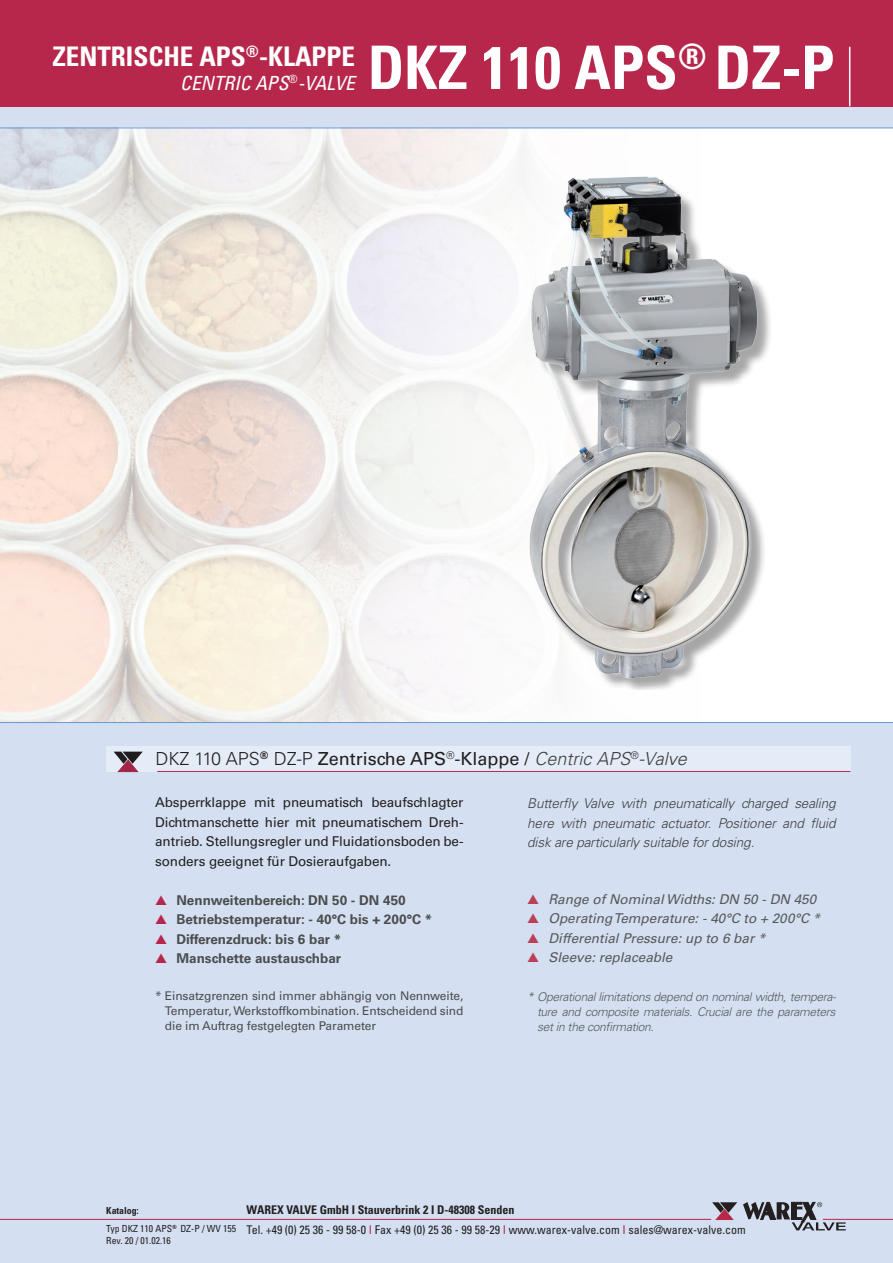
<style>
.page{position:relative;width:893px;height:1263px;background:#d4e0f1}
.page>*{position:absolute;margin:0;border:0;box-sizing:border-box;transform-origin:0 0}
.t1{font:700 condensed 60px "Univers";color:#fff}
.t2{font:700 condensed 27px "Univers";color:#fff}
.t3{font:italic condensed 19.5px "Univers";color:#fff}
.t4{font:18px "Univers";color:#231f20}
.t5{font:13.5px/19.5px "Univers";letter-spacing:-.01em;color:#231f20;text-align:justify}
.t6{font:italic 300 13.5px/19.5px "Univers";letter-spacing:-.01em;color:#3e3e3f;text-align:justify}
.t7{font:italic 13.5px "Univers";color:#57585a}
.t8{font:700 13.5px "Univers";color:#4b4c4d}
.t9{font:condensed 12px/19.5px "Univers";color:#231f20}
.t10{font:12px/15px "Univers";letter-spacing:-.01em;color:#4b4c4d;text-align:justify}
.t11{font:italic 300 12px/15px "Univers";letter-spacing:-.025em;color:#57585a;text-align:justify}
.t12{font:condensed 9.75px/18.5px "Univers";color:#231f20}
.s1{font-weight:300}
.s2{font-weight:300;font-style:italic;color:#3e3e3f}
.s3{color:#b6274b}
.s4{color:#bc4055}
.s5{font-weight:700}
</style>
<div class="page">
<div style="left:0;top:0;width:893px;height:106px;background:#b6274b"></div>
<svg style="left:712px;top:1202px;width:25px;height:17px"></svg>
<svg style="left:743px;top:1202px;width:103px;height:28px"></svg>
<hr style="left:823px;top:1219px;width:70px;height:1px;background:#b6274b">
<hr style="left:0;top:1219px;width:711px;height:1px;background:#b6274b">
<div style="left:106px;top:746px;width:744px;height:26px;background:#e4ecf7"></div>
<hr style="left:157px;top:771px;width:693px;height:1px;background:#b6274b">
<svg style="left:113px;top:751px;width:30px;height:22px"></svg>
<svg style="left:114px;top:752px;width:29px;height:20px"></svg>
<hr style="left:849px;top:47px;width:1px;height:59px;background:#fff">
<svg style="left:0;top:128px;width:893px;height:595px"></svg>
<img style="left:502px;top:163px;width:274px;height:527px">
<h2 class="t2" style="left:52px;top:39px;width:304px">ZENTRISCHE APS<sup>®</sup>-KLAPPE</h2>
<h3 class="t3" style="left:180px;top:70px;width:176px">CENTRIC APS<sup>®</sup>-VALVE</h3>
<h1 class="t1" style="left:368px;top:31px;width:468px">DKZ 110 APS<sup>®</sup> DZ-P</h1>
<h3 class="t4" style="left:156px;top:748px;width:533px"><span class="s1">DKZ 110 APS</span><sup>®</sup> <span class="s1">DZ-P</span> Zentrische APS<sup>®</sup>-Klappe / <span class="s2">Centric APS</span><sup>®</sup><span class="s2">-Valve</span></h3>
<p class="t5" style="left:155px;top:793px;width:310px">Absperrklappe mit pneumatisch beaufschlagter Dichtmanschette hier mit pneumatischem Dreh&shy;antrieb. Stellungsregler und Fluidationsboden be&shy;sonders geeignet für Dosieraufgaben.</p>
<p class="t8" style="left:155px;top:892px;width:252px"><span class="s3">▲</span> Nennweitenbereich: DN 50 - DN 450</p>
<p class="t8" style="left:155px;top:912px;width:279px"><span class="s3">▲</span> Betriebstemperatur: - 40°C bis + 200°C *</p>
<p class="t8" style="left:155px;top:931px;width:188px"><span class="s3">▲</span> Differenzdruck: bis 6 bar *</p>
<p class="t8" style="left:155px;top:951px;width:187px"><span class="s3">▲</span> Manschette austauschbar</p>
<p class="t10" style="left:165px;top:988px;width:300px;text-indent:-10px">* Einsatzgrenzen sind immer abhängig von Nennweite, Temperatur, Werkstoffkombination. Entscheidend sind die im Auftrag festgelegten Parameter</p>
<p class="t6" style="left:527px;top:794px;width:310px">Butterfly Valve with pneumatically charged sealing here with pneumatic actuator. Positioner and fluid disk are particularly suitable for dosing.</p>
<p class="t7" style="left:527px;top:891px;width:290px"><span class="s4">▲</span> Range of Nominal Widths: DN 50 - DN 450</p>
<p class="t7" style="left:527px;top:911px;width:295px"><span class="s4">▲</span> Operating Temperature: - 40°C to + 200°C *</p>
<p class="t7" style="left:527px;top:930px;width:240px"><span class="s4">▲</span> Differential Pressure: up to 6 bar *</p>
<p class="t7" style="left:527px;top:950px;width:147px"><span class="s4">▲</span> Sleeve: replaceable</p>
<p class="t11" style="left:537px;top:989px;width:301px;text-indent:-10px">* Operational limitations depend on nominal width, tempera&shy;ture and composite materials. Crucial are the parameters set in the confirmation.</p>
<p class="t12" style="left:106px;top:1201px;width:131px"><span class="s5">Katalog:<br></span>Typ DKZ 110 APS<sup>®</sup> DZ-P / WV 155</p>
<p class="t12" style="left:106px;top:1231px;width:66px">Rev. 20 / 01.02.16</p>
<p class="t9" style="left:247px;top:1200px;width:501px"><span class="s5">WAREX VALVE GmbH I Stauverbrink 2 I D-48308 Senden<br></span>Tel. +49 (0) 25 36 - 99 58-0 <span class="s3">I</span> Fax +49 (0) 25 36 - 99 58-29 <span class="s3">I</span> www.warex-valve.com <span class="s3">I</span> sales@warex-valve.com</p>
</div>
